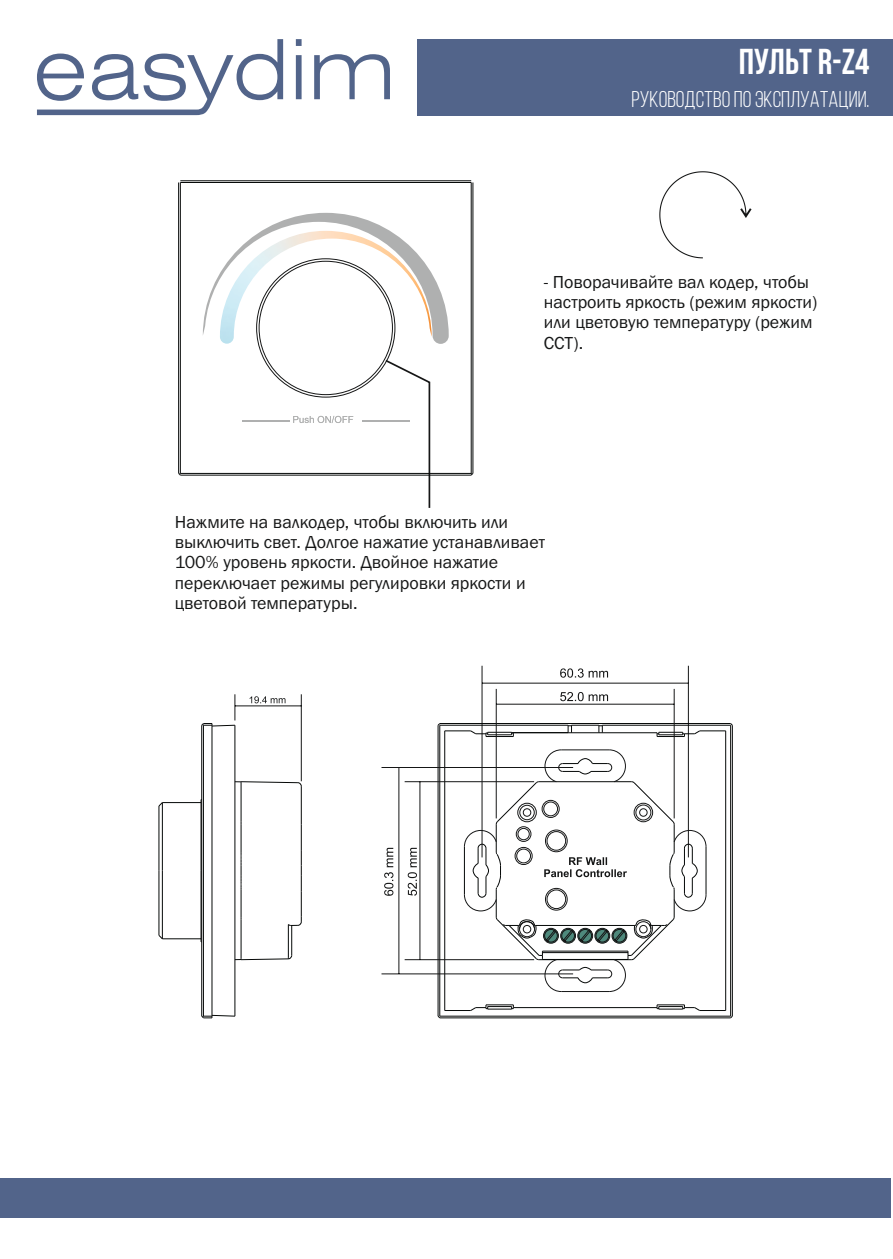
<style>
.page{position:relative;width:893px;height:1259px;background:#fff}
.page>*{position:absolute;margin:0;border:0;box-sizing:border-box;transform-origin:0 0}
.t1{font:700 36px "Bebas Neue";color:#fff}
.t2{font:22.8px "Bebas Neue";color:#fff}
.t3{font:18px/20.4px "Franklin Gothic";color:#151616}
</style>
<div class="page">
<svg style="left:37px;top:39px;width:246px;height:76px"></svg>
<svg style="left:296px;top:39px;width:6px;height:60px"></svg>
<svg style="left:314px;top:54px;width:76px;height:45px"></svg>
<div style="left:417px;top:39px;width:476px;height:76px;background:#52648a"></div>
<svg style="left:158px;top:694px;width:144px;height:324px"></svg>
<hr style="left:481px;top:666px;width:2px;height:191px;background:#151616">
<hr style="left:688px;top:666px;width:1px;height:191px;background:#151616">
<hr style="left:482px;top:682px;width:206px;height:1px;background:#151616">
<svg style="left:560px;top:668px;width:48px;height:9px"></svg>
<svg style="left:437px;top:722px;width:296px;height:296px"></svg>
<hr style="left:496px;top:689px;width:1px;height:129px;background:#151616">
<hr style="left:674px;top:689px;width:1px;height:129px;background:#151616">
<hr style="left:496px;top:703px;width:178px;height:1px;background:#151616">
<svg style="left:560px;top:692px;width:48px;height:9px"></svg>
<hr style="left:381px;top:973px;width:192px;height:1px;background:#151616">
<hr style="left:381px;top:767px;width:192px;height:1px;background:#151616">
<hr style="left:398px;top:767px;width:1px;height:207px;background:#151616">
<svg style="left:384px;top:848px;width:9px;height:47px"></svg>
<hr style="left:405px;top:959px;width:129px;height:1px;background:#151616">
<hr style="left:405px;top:781px;width:129px;height:1px;background:#151616">
<hr style="left:419px;top:781px;width:1px;height:178px;background:#151616">
<svg style="left:408px;top:848px;width:9px;height:47px"></svg>
<div style="left:634px;top:803px;width:19px;height:19px;border:1px solid #151616;border-radius:50%"></div>
<div style="left:636px;top:804px;width:15px;height:16px;border:1px solid #151616;border-radius:50%"></div>
<div style="left:636px;top:921px;width:15px;height:16px;border:1px solid #151616;border-radius:50%"></div>
<div style="left:519px;top:921px;width:16px;height:16px;border:1px solid #151616;border-radius:50%"></div>
<div style="left:639px;top:808px;width:8px;height:8px;border:1px solid #151616;border-radius:50%"></div>
<div style="left:523px;top:808px;width:8px;height:8px;border:1px solid #151616;border-radius:50%"></div>
<div style="left:639px;top:925px;width:8px;height:8px;border:1px solid #151616;border-radius:50%"></div>
<div style="left:523px;top:925px;width:8px;height:8px;border:1px solid #151616;border-radius:50%"></div>
<svg style="left:659px;top:171px;width:92px;height:87px"></svg>
<svg style="left:178px;top:180px;width:296px;height:328px"></svg>
<div style="left:0;top:1177px;width:891px;height:40px;background:#52648a"></div>
<h1 class="t1" style="left:739px;top:47px;width:132px">Пульт R-Z4</h1>
<p class="t2" style="left:631px;top:90px;width:239px">Руководство по эксплуатации.</p>
<p class="t3" style="left:544px;top:273px;width:275px">- Поворачивайте вал кодер, чтобы настроить яркость (режим яркости) или цветовую температуру (режим<br>CCT).</p>
<p class="t3" style="left:175px;top:513px;width:372px">Нажмите на валкодер, чтобы включить или выключить свет. Долгое нажатие устанавливает 100% уровень яркости. Двойное нажатие переключает режимы регулировки яркости и цветовой температуры.</p>
</div>
